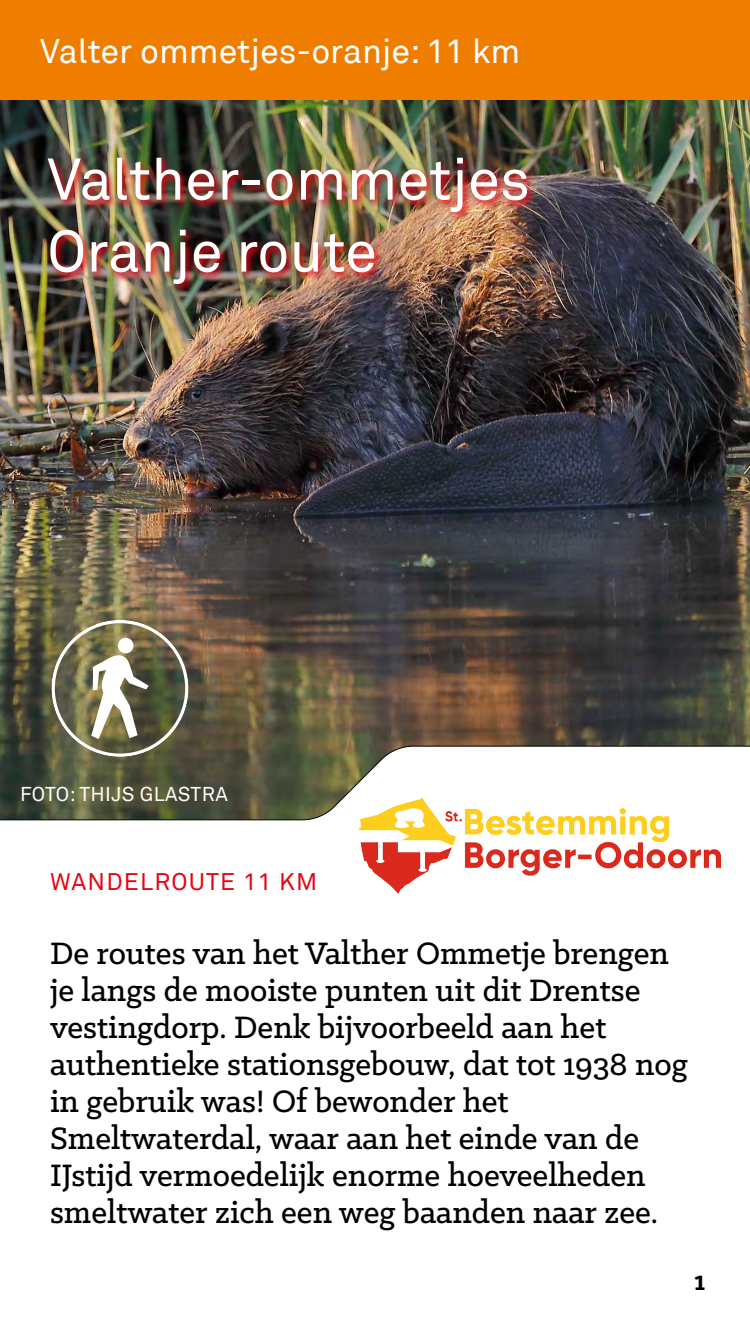
<style>
.page{position:relative;width:750px;height:1334px;background:#fff}
.page>*{position:absolute;margin:0;border:0;box-sizing:border-box;transform-origin:0 0}
.t1{font:58px/72px "Akkurat";color:#fff}
.t2{font:500 35px/37px "Klinic Slab";color:#000}
.t3{font:34px "Akkurat";color:#fff}
.t4{font:700 30px "Klinic Slab";color:#000}
.t5{font:24px "Akkurat";letter-spacing:.05em;color:#e30613}
.t6{font:20px "Akkurat";letter-spacing:.02em;color:#fff}
</style>
<div class="page">
<img style="left:0;top:100px;width:750px;height:646px">
<div style="left:0;top:0;width:750px;height:100px;background:#ef7d00"></div>
<svg style="left:0;top:746px;width:750px;height:148px"></svg>
<img style="left:359px;top:797px;width:364px;height:96px">
<div style="left:118px;top:638px;width:16px;height:15px;background:#fff;border-radius:50%"></div>
<svg style="left:91px;top:652px;width:58px;height:87px"></svg>
<div style="left:52px;top:620px;width:136px;height:137px;border:3px solid #fff;border-radius:50%"></div>
<img style="left:45px;top:154px;width:492px;height:140px">
<p class="t3" style="left:40px;top:31px;width:482px">Valter ommetjes-oranje: 11 km</p>
<h1 class="t1" style="left:47px;top:145px;width:484px">Valther-ommetjes<br>Oranje route</h1>
<p class="t6" style="left:20px;top:782px;width:209px">FOTO: THIJS GLASTRA</p>
<p class="t5" style="left:50px;top:868px;width:269px">WANDELROUTE 11 KM</p>
<p class="t2" style="left:50px;top:934px;width:639px">De routes van het Valther Ommetje brengen je langs de mooiste punten uit dit Drentse vestingdorp. Denk bijvoorbeeld aan het authentieke stationsgebouw, dat tot 1938 nog in gebruik was! Of bewonder het Smeltwaterdal, waar aan het einde van de IJstijd vermoedelijk enorme hoeveelheden smeltwater zich een weg baanden naar zee.</p>
<p class="t4" style="left:694px;top:1261px;width:13px">1</p>
</div>
